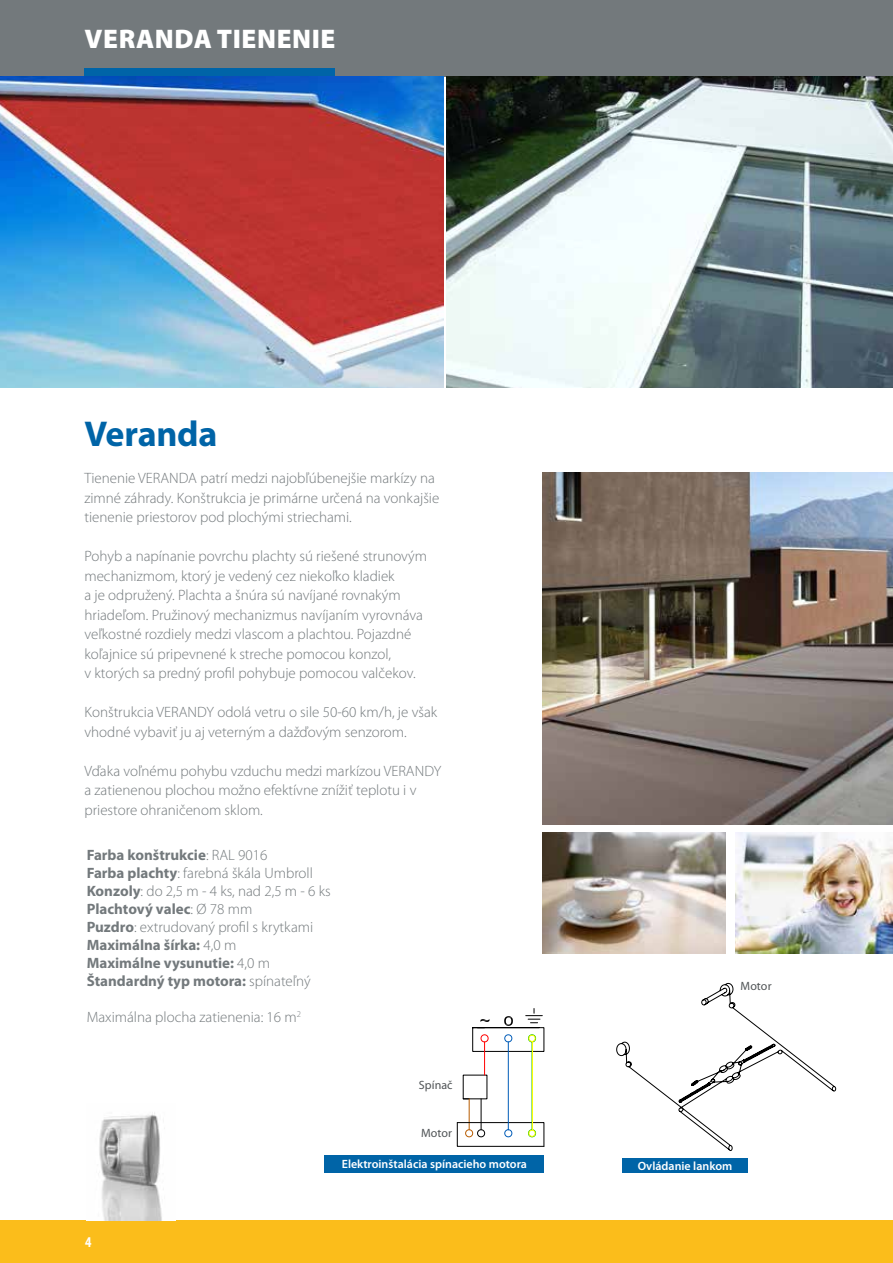
<style>
.page{position:relative;width:893px;height:1263px;background:#fff}
.page>*{position:absolute;margin:0;border:0;box-sizing:border-box;transform-origin:0 0}
.t1{font:700 36px "Myriad Pro";letter-spacing:-.01em;color:#0064a7}
.t2{font:900 27px "Myriad Pro";letter-spacing:.02em;color:#fff}
.t3{font:300 15px/19.5px "Myriad Pro";color:#73797c}
.t4{font:700 15px/18px "Myriad Pro";color:#73797c}
.t5{font:700 condensed 15px "Myriad Pro";color:#fff}
.t6{font:600 12px "Myriad Pro";color:#fff}
.t7{font:12px "Myriad Pro";letter-spacing:.005em;color:#505456}
.s1{font-weight:300}
</style>
<div class="page">
<div style="left:0;top:1220px;width:893px;height:43px;background:#fbbd1b"></div>
<div style="left:0;top:0;width:893px;height:77px;background:#73797c"></div>
<img style="left:542px;top:832px;width:184px;height:121px">
<img style="left:736px;top:832px;width:157px;height:121px">
<div style="left:84px;top:68px;width:251px;height:9px;background:#0064a7"></div>
<img style="left:446px;top:77px;width:447px;height:311px">
<img style="left:0;top:77px;width:443px;height:311px">
<svg style="left:616px;top:983px;width:220px;height:168px"></svg>
<svg style="left:457px;top:1008px;width:87px;height:139px"></svg>
<div style="left:622px;top:1157px;width:126px;height:15px;background:#0064a7"></div>
<div style="left:325px;top:1155px;width:219px;height:17px;background:#0064a7"></div>
<img style="left:542px;top:472px;width:351px;height:352px">
<img style="left:99px;top:1112px;width:63px;height:108px">
<h2 class="t2" style="left:85px;top:23px;width:252px">VERANDA TIENENIE</h2>
<h1 class="t1" style="left:84px;top:410px;width:135px">Veranda</h1>
<p class="t3" style="left:84px;top:469px;width:356px">Tienenie VERANDA patrí medzi najobľúbenejšie markízy na zimné záhrady. Konštrukcia je primárne určená na vonkajšie tienenie priestorov pod plochými striechami.</p>
<p class="t3" style="left:84px;top:547px;width:344px">Pohyb a napínanie povrchu plachty sú riešené strunovým mechanizmom, ktorý je vedený cez niekoľko kladiek<br>a je odpružený. Plachta a šnúra sú navíjané rovnakým hriadeľom. Pružinový mechanizmus navíjaním vyrovnáva veľkostné rozdiely medzi vlascom a plachtou. Pojazdné koľajnice sú pripevnené k streche pomocou konzol,<br>v ktorých sa predný profil pohybuje pomocou valčekov.</p>
<p class="t3" style="left:84px;top:703px;width:354px">Konštrukcia VERANDY odolá vetru o sile 50-60 km/h, je však vhodné vybaviť ju aj veterným a dažďovým senzorom.</p>
<p class="t3" style="left:84px;top:761px;width:358px">Vďaka voľnému pohybu vzduchu medzi markízou VERANDY a zatienenou plochou možno efektívne znížiť teplotu i v priestore ohraničenom sklom.</p>
<p class="t4" style="left:87px;top:845px;width:246px">Farba konštrukcie<span class="s1">: RAL 9016<br></span>Farba plachty<span class="s1">: farebná škála Umbroll<br></span>Konzoly<span class="s1">: do 2,5 m - 4 ks, nad 2,5 m - 6 ks<br></span>Plachtový valec<span class="s1">: Ø 78 mm<br></span>Puzdro<span class="s1">: extrudovaný profil s krytkami<br></span>Maximálna šírka: <span class="s1">4,0 m<br></span>Maximálne vysunutie: <span class="s1">4,0 m<br></span>Štandardný typ motora: <span class="s1">spínateľný</span></p>
<p class="t3" style="left:87px;top:1007px;width:216px">Maximálna plocha zatienenia: 16 m<sup>2</sup></p>
<p class="t7" style="left:740px;top:978px;width:33px">Motor</p>
<p class="t7" style="left:419px;top:1077px;width:35px">Spínač</p>
<p class="t7" style="left:421px;top:1125px;width:33px">Motor</p>
<p class="t6" style="left:342px;top:1157px;width:187px">Elektroinštalácia spínacieho motora</p>
<p class="t6" style="left:638px;top:1158px;width:96px">Ovládanie lankom</p>
<p class="t5" style="left:85px;top:1233px;width:8px">4</p>
</div>
